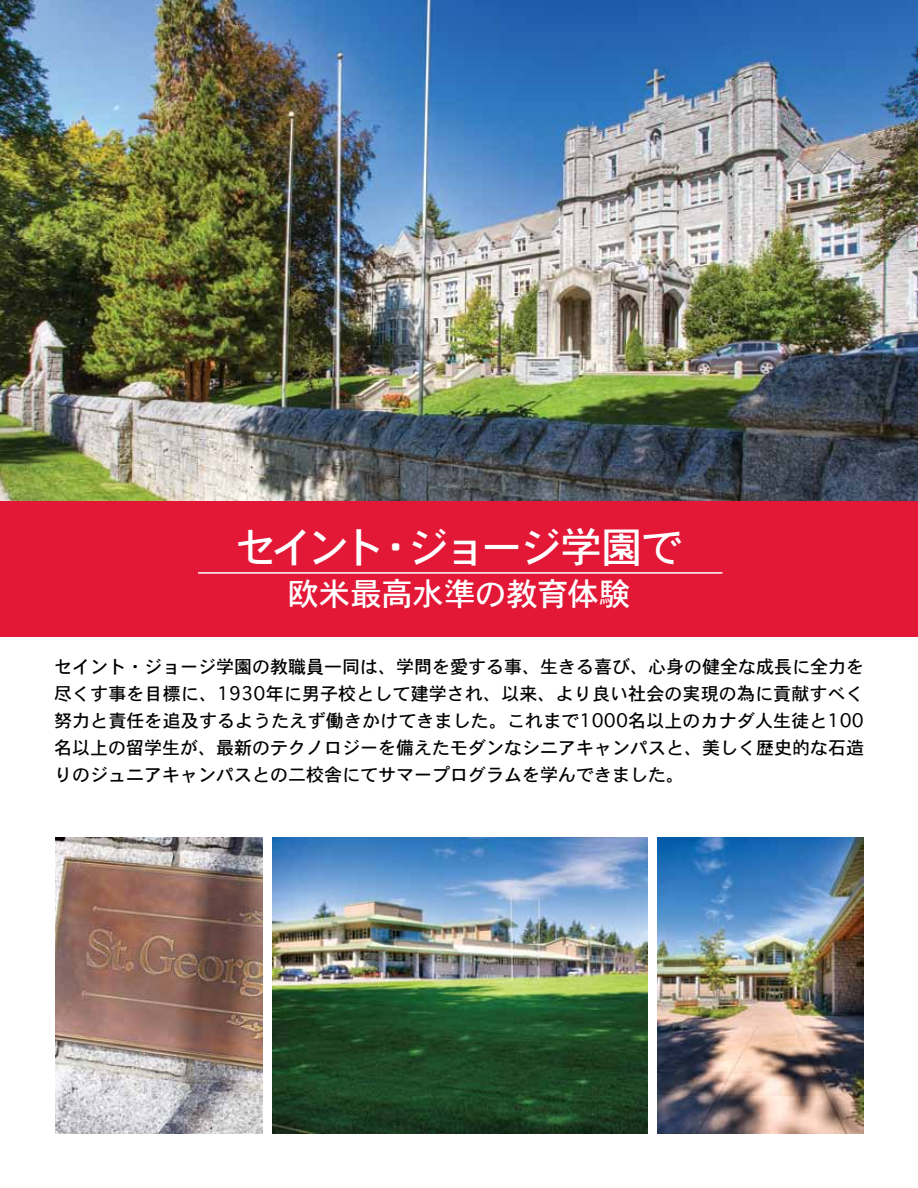
<style>
.page{position:relative;width:918px;height:1188px;background:#fff}
.page>*{position:absolute;margin:0;border:0;box-sizing:border-box;transform-origin:0 0}
.t1{font:42px "Osaka";letter-spacing:-.115em;color:#fff}
.t2{font:31.8px "Osaka";letter-spacing:-.02em;color:#fff}
.t3{font:18px/27px "Osaka";color:#000;text-align:justify}
</style>
<div class="page">
<img style="left:0;top:0;width:918px;height:501px">
<div style="left:0;top:501px;width:918px;height:135px;background:#e31837"></div>
<hr style="left:198px;top:572px;width:524px;height:2px;background:#fff">
<img style="left:56px;top:837px;width:207px;height:297px">
<img style="left:272px;top:837px;width:376px;height:297px">
<img style="left:657px;top:837px;width:207px;height:297px">
<hr style="left:917px;top:453px;width:1px;height:161px;background:#fff">
<h1 class="t1" style="left:235px;top:520px;width:450px">セイント・ジョージ学園で</h1>
<h2 class="t2" style="left:287px;top:573px;width:345px">欧米最高水準の教育体験</h2>
<p class="t3" style="left:54px;top:652px;width:811px">セイント・ジョージ学園の教職員一同は、学問を愛する事、生きる喜び、心身の健全な成長に全力を尽くす事を目標に、1930年に男子校として建学され、以来、より良い社会の実現の為に貢献すべく努力と責任を追及するようたえず働きかけてきました。これまで1000名以上のカナダ人生徒と100名以上の留学生が、最新のテクノロジーを備えたモダンなシニアキャンパスと、美しく歴史的な石造りのジュニアキャンパスとの二校舎にてサマープログラムを学んできました。</p>
</div>
